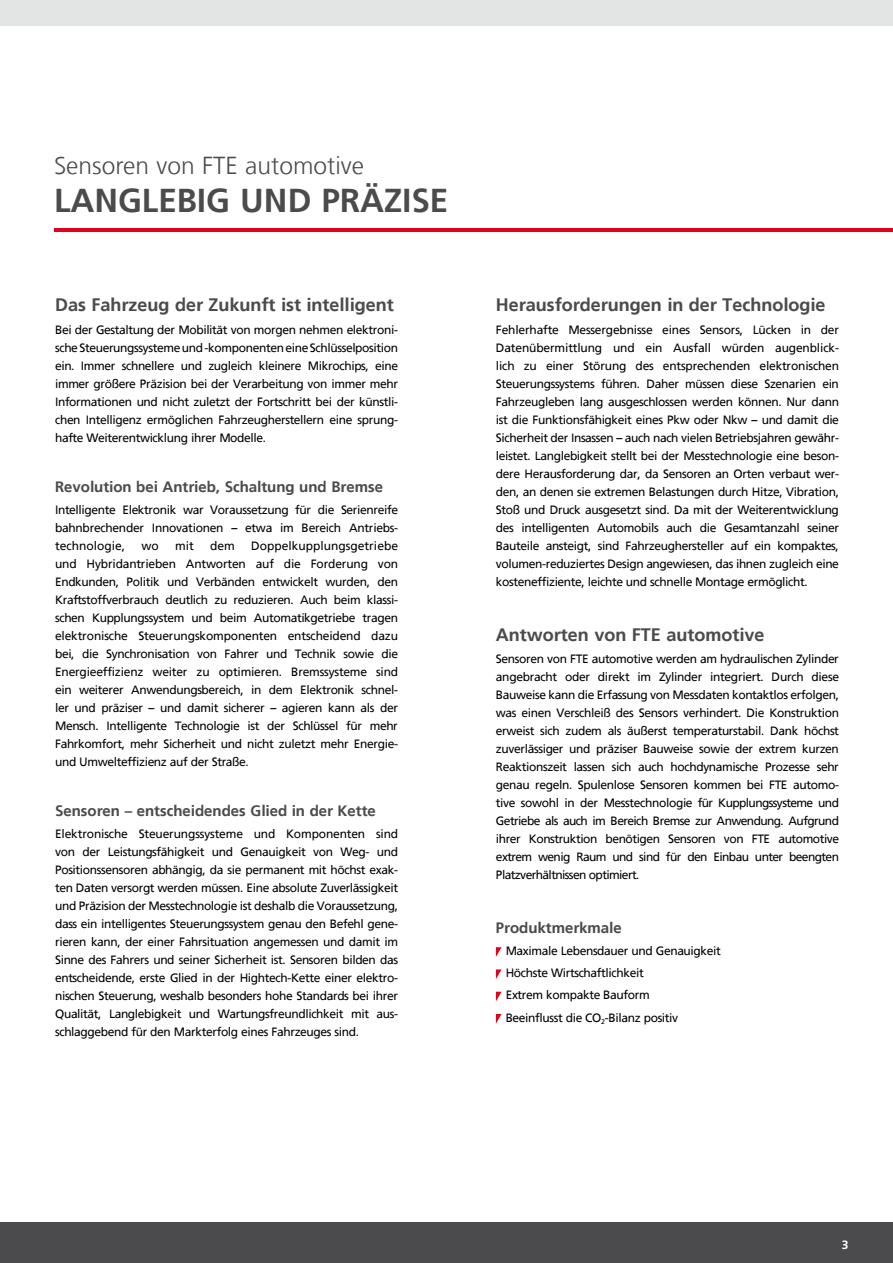
<style>
.page{position:relative;width:893px;height:1263px;background:#fff}
.page>*{position:absolute;margin:0;border:0;box-sizing:border-box;transform-origin:0 0}
.t1{font:700 33px "Frutiger Linotype";color:#4b4b4d}
.t2{font:300 24.6px "Frutiger LT Com";color:#4b4b4d}
.t3{font:700 18px "Frutiger Linotype";color:#4b4b4d}
.t4{font:700 15px "Frutiger Linotype";color:#4b4b4d}
.t5{font:12px/18px "Frutiger Linotype";letter-spacing:-.03em;color:#000;text-align:justify}
.t6{font:700 12px "Frutiger LT Com";color:#fff}
</style>
<div class="page">
<div style="left:0;top:1222px;width:893px;height:41px;background:#4b4b4d"></div>
<div style="left:0;top:0;width:893px;height:26px;background:#e3e4e4"></div>
<svg style="left:496px;top:947px;width:6px;height:10px"></svg>
<svg style="left:496px;top:969px;width:6px;height:10px"></svg>
<svg style="left:496px;top:992px;width:6px;height:9px"></svg>
<svg style="left:496px;top:1014px;width:6px;height:10px"></svg>
<hr style="left:54px;top:229px;width:839px;height:3px;background:#e2001a">
<h2 class="t2" style="left:54px;top:151px;width:311px">Sensoren von FTE automotive</h2>
<h1 class="t1" style="left:54px;top:181px;width:104px">Langlebi</h1>
<h1 class="t1" style="left:206px;top:181px;width:195px">g und präzise</h1>
<h3 class="t3" style="left:55px;top:294px;width:340px">Das Fahrzeug der Zukunft ist intelligent</h3>
<p class="t5" style="left:55px;top:320px;width:345px">Bei der Gestaltung der Mobilität von morgen nehmen elektroni&shy;sche Steuerungssysteme und -komponenten eine Schlüsselposition ein. Immer schnellere und zugleich kleinere Mikrochips, eine immer größere Präzision bei der Verarbeitung von immer mehr Informationen und nicht zuletzt der Fortschritt bei der künstli&shy;chen Intelligenz ermöglichen Fahrzeugherstellern eine sprung&shy;hafte Weiterentwicklung ihrer Modelle.</p>
<p class="t4" style="left:55px;top:477px;width:329px">Revolution bei Antrieb, Schaltung und Bremse</p>
<p class="t5" style="left:55px;top:501px;width:345px">Intelligente Elektronik war Voraussetzung für die Serienreife bahnbrechender Innovationen – etwa im Bereich Antriebs&shy;technologie,</p>
<p class="t5" style="left:55px;top:537px;width:345px;text-indent:196px">Doppelkupplungsgetriebe und Hybridantrieben Antworten auf die Forderung von Endkunden, Politik und Verbänden entwickelt wurden, den Kraftstoffverbrauch deutlich zu reduzieren. Auch beim klassi&shy;schen Kupplungssystem und beim Automatikgetriebe tragen elektronische Steuerungskomponenten entscheidend dazu bei, die Synchronisation von Fahrer und Technik sowie die Energieeffizienz weiter zu optimieren. Bremssysteme sind ein weiterer Anwendungsbereich, in dem Elektronik schnel&shy;ler und präziser – und damit sicherer – agieren kann als der Mensch. Intelligente Technologie ist der Schlüssel für mehr Fahrkomfort, mehr Sicherheit und nicht zuletzt mehr Energie&shy;und Umwelteffizienz auf der Straße.</p>
<p class="t4" style="left:55px;top:802px;width:322px">Sensoren – entscheidendes Glied in der Kette</p>
<p class="t5" style="left:55px;top:825px;width:345px">Elektronische Steuerungssysteme und Komponenten sind von der Leistungsfähigkeit und Genauigkeit von Weg- und Positionssensoren abhängig, da sie permanent mit höchst exak&shy;ten Daten versorgt werden müssen. Eine absolute Zuverlässigkeit und Präzision der Messtechnologie ist deshalb die Voraussetzung, dass ein intelligentes Steuerungssystem genau den Befehl gene&shy;rieren kann, der einer Fahrsituation angemessen und damit im Sinne des Fahrers und seiner Sicherheit ist. Sensoren bilden das entscheidende, erste Glied in der Hightech-Kette einer elektro&shy;nischen Steuerung, weshalb besonders hohe Standards bei ihrer Qualität, Langlebigkeit und Wartungsfreundlichkeit mit aus&shy;schlaggebend für den Markterfolg eines Fahrzeuges sind.</p>
<p class="t5" style="left:141px;top:537px;width:19px">wo</p>
<p class="t5" style="left:175px;top:537px;width:20px">mit</p>
<p class="t5" style="left:210px;top:537px;width:26px">dem</p>
<h3 class="t3" style="left:496px;top:294px;width:331px">Herausforderungen in der Technologie</h3>
<p class="t5" style="left:496px;top:320px;width:345px">Fehlerhafte Messergebnisse eines Sensors, Lücken in der Datenübermittlung und ein Ausfall würden augenblick&shy;lich zu einer Störung des entsprechenden elektronischen Steuerungssystems führen. Daher müssen diese Szenarien ein Fahrzeugleben lang ausgeschlossen werden können. Nur dann ist die Funktionsfähigkeit eines Pkw oder Nkw – und damit die Sicherheit der Insassen – auch nach vielen Betriebsjahren gewähr&shy;leistet. Langlebigkeit stellt bei der Messtechnologie eine beson&shy;dere Herausforderung dar, da Sensoren an Orten verbaut wer&shy;den, an denen sie extremen Belastungen durch Hitze, Vibration, Stoß und Druck ausgesetzt sind. Da mit der Weiterentwicklung des intelligenten Automobils auch die Gesamtanzahl seiner Bauteile ansteigt, sind Fahrzeughersteller auf ein kompaktes, volumen-reduziertes Design angewiesen, das ihnen zugleich eine kosteneffiziente, leichte und schnelle Montage ermöglicht.</p>
<h3 class="t3" style="left:496px;top:624px;width:270px">Antworten von FTE automotive</h3>
<p class="t5" style="left:496px;top:650px;width:345px">Sensoren von FTE automotive werden am hydraulischen Zylinder angebracht oder direkt im Zylinder integriert. Durch diese Bauweise kann die Erfassung von Messdaten kontaktlos erfolgen, was einen Verschleiß des Sensors verhindert. Die Konstruktion erweist sich zudem als äußerst temperaturstabil. Dank höchst zuverlässiger und präziser Bauweise sowie der extrem kurzen Reaktionszeit lassen sich auch hochdynamische Prozesse sehr genau regeln. Spulenlose Sensoren kommen bei FTE automo&shy;tive sowohl in der Messtechnologie für Kupplungssysteme und Getriebe als auch im Bereich Bremse zur Anwendung. Aufgrund ihrer Konstruktion benötigen Sensoren von FTE automotive extrem wenig Raum und sind für den Einbau unter beengten Platzverhältnissen optimiert.</p>
<p class="t4" style="left:496px;top:918px;width:127px">Produktmerkmale</p>
<p class="t5" style="left:506px;top:939px;width:217px;line-height:22.2px;text-align:left">Maximale Lebensdauer und Genauigkeit<br>Höchste Wirtschaftlichkeit<br>Extrem kompakte Bauform<br>Beeinflusst die CO<sub>2</sub>-Bilanz positiv</p>
<p class="t6" style="left:842px;top:1237px;width:8px">3</p>
</div>
